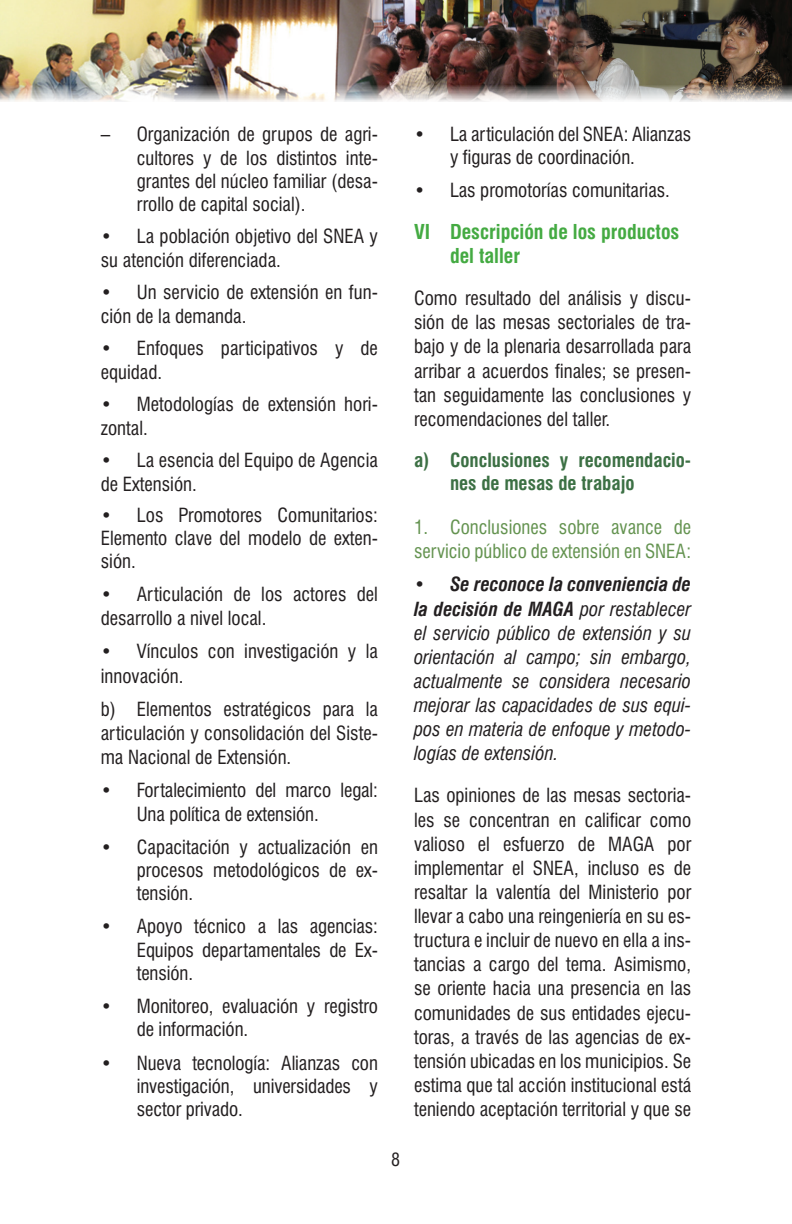
<style>
.page{position:relative;width:792px;height:1224px;background:#fff}
.page>*{position:absolute;margin:0;border:0;box-sizing:border-box;transform-origin:0 0}
.Sub__1{font:700 condensed 20px/24.2px "Swiss 721 BT";color:#44aa42}
.TEXTO_gral{font:condensed 19px/24.2px "Swiss 721 BT";letter-spacing:-.005em;color:#231f20;text-align:justify}
.bullet{font:condensed 19px/24.2px "Swiss 721 BT";color:#231f20}
.Indentado_0_5{font:italic condensed 19px/24.2px "Swiss 721 BT";color:#231f20;text-align:justify}
.bullet-2{font:condensed 19px/24.2px "Swiss 721 BT";color:#649350}
.Sub_2{font:700 condensed 19px/23.2px "Swiss 721 BT";color:#3c7044}
.t1{font:condensed 18px "Swiss 721 BT";color:#231f20}
.s1{font-style:normal}
.s2{font-weight:700}
</style>
<div class="page">
<img style="left:0;top:0;width:792px;height:101px">
<p class="TEXTO_gral" style="left:137px;top:122px;width:243px;line-height:23.6px;text-indent:-36px">– Organización de grupos de agri&shy;cultores y de los distintos inte&shy;grantes del núcleo familiar (desa&shy;rrollo de capital social).</p>
<p class="bullet" style="left:101px;top:224px;width:279px">• La población objetivo del SNEA y su atención diferenciada.</p>
<p class="bullet" style="left:101px;top:280px;width:279px">• Un servicio de extensión en fun&shy;ción de la demanda.</p>
<p class="bullet" style="left:101px;top:336px;width:279px">• Enfoques participativos y de equidad.</p>
<p class="bullet" style="left:101px;top:392px;width:279px">• Metodologías de extensión hori&shy;zontal.</p>
<p class="bullet" style="left:101px;top:448px;width:279px">• La esencia del Equipo de Agencia de Extensión.</p>
<p class="bullet" style="left:101px;top:503px;width:279px;line-height:23px;text-align:justify">• Los Promotores Comunitarios:<br>Elemento clave del modelo de exten&shy;sión.</p>
<p class="bullet" style="left:101px;top:582px;width:279px">• Articulación de los actores del desarrollo a nivel local.</p>
<p class="bullet" style="left:101px;top:639px;width:279px">• Vínculos con investigación y la innovación.</p>
<p class="bullet" style="left:101px;top:697px;width:279px;text-align:justify">b) Elementos estratégicos para la articulación y consolidación del Siste&shy;ma Nacional de Extensión.</p>
<p class="TEXTO_gral" style="left:137px;top:779px;width:243px;line-height:23.2px;text-indent:-36px">• Fortalecimiento del marco legal:<br>Una política de extensión.</p>
<p class="TEXTO_gral" style="left:137px;top:835px;width:243px;line-height:23.2px;text-indent:-36px">• Capacitación y actualización en procesos metodológicos de ex&shy;tensión.</p>
<p class="TEXTO_gral" style="left:137px;top:915px;width:243px;line-height:23.2px;text-indent:-36px">• Apoyo técnico a las agencias:<br>Equipos departamentales de Ex&shy;tensión.</p>
<p class="TEXTO_gral" style="left:137px;top:995px;width:243px;line-height:23.2px;text-indent:-36px">• Monitoreo, evaluación y registro de información.</p>
<p class="TEXTO_gral" style="left:137px;top:1051px;width:243px;line-height:23.2px;text-indent:-36px">• Nueva tecnología: Alianzas con investigación, universidades y sector privado.</p>
<p class="t1" style="left:391px;top:1148px;width:10px">8</p>
<p class="TEXTO_gral" style="left:450px;top:122px;width:243px;line-height:23.2px;text-indent:-36px">• La articulación del SNEA: Alianzas y figuras de coordinación.</p>
<p class="TEXTO_gral" style="left:414px;top:178px;width:258px">• Las promotorías comunitarias.</p>
<p class="Sub__1" style="left:450px;top:220px;width:231px;text-indent:-36px">VI Descripción de los productos del taller</p>
<p class="TEXTO_gral" style="left:414px;top:286px;width:279px">Como resultado del análisis y discu&shy;sión de las mesas sectoriales de tra&shy;bajo y de la plenaria desarrollada para arribar a acuerdos finales; se presen&shy;tan seguidamente las conclusiones y recomendaciones del taller.</p>
<p class="Sub_2" style="left:450px;top:448px;width:243px;text-indent:-36px">a) Conclusiones y recomendacio&shy;nes de mesas de trabajo</p>
<p class="bullet-2" style="left:414px;top:515px;width:279px">1. Conclusiones sobre avance de servicio público de extensión en SNEA:</p>
<p class="Indentado_0_5" style="left:414px;top:572px;width:279px"><span class="s1">•</span> <span class="s2">Se reconoce la conveniencia de la decisión de MAGA</span> por restablecer el servicio público de extensión y su orientación al campo; sin embargo, actualmente se considera necesario mejorar las capacidades de sus equi&shy;pos en materia de enfoque y metodo&shy;logías de extensión.</p>
<p class="TEXTO_gral" style="left:414px;top:783px;width:279px">Las opiniones de las mesas sectoria&shy;les se concentran en calificar como valioso el esfuerzo de MAGA por implementar el SNEA, incluso es de resaltar la valentía del Ministerio por llevar a cabo una reingeniería en su es&shy;tructura e incluir de nuevo en ella a ins&shy;tancias a cargo del tema. Asimismo, se oriente hacia una presencia en las comunidades de sus entidades ejecu&shy;toras, a través de las agencias de ex&shy;tensión ubicadas en los municipios. Se estima que tal acción institucional está teniendo aceptación territorial y que se</p>
</div>
